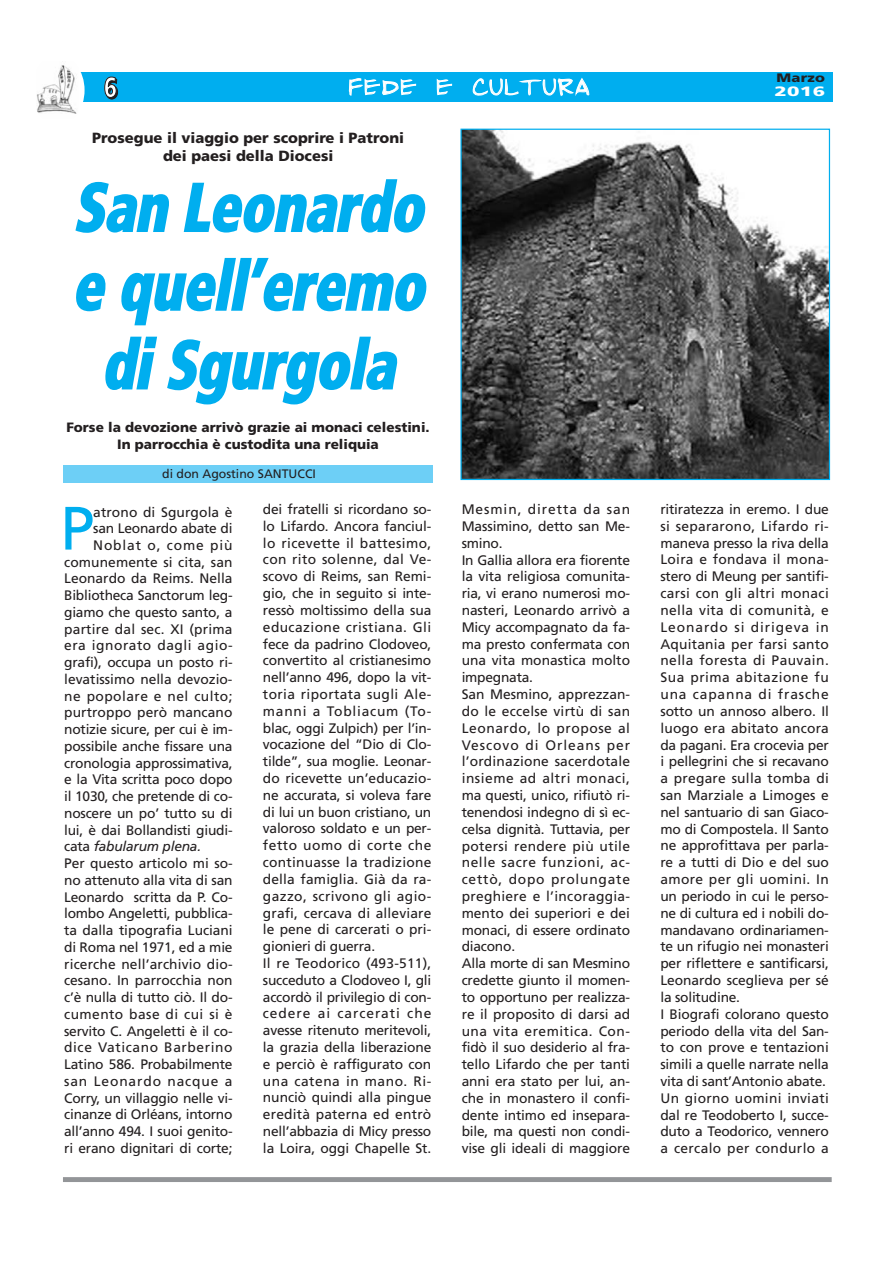
<style>
.page{position:relative;width:893px;height:1263px;background:#fff}
.page>*{position:absolute;margin:0;border:0;box-sizing:border-box;transform-origin:0 0}
.t1{font:italic 900 condensed 67.65px/78.8px "Frutiger";color:#00aeef;text-align:center;scale:.85 1}
.t2{font:61.2px "Frutiger";color:#00aeef}
.t3{font:900 28.35px "Frutiger";color:#fff;scale:.77 1}
.t4{font:22.2px "Penmanmale Plain";letter-spacing:.085em;color:#fff}
.t5{font:900 14.7px/17.7px "Frutiger";color:#231f20;text-align:center}
.t6{font:13.8px/16.8px "Frutiger";letter-spacing:-.01em;color:#231f20}
.t7{font:13.8px "Frutiger";letter-spacing:.01em;color:#231f20}
.t8{font:13.8px "Frutiger";letter-spacing:.035em;color:#231f20}
.t9{font:13.8px "Frutiger";letter-spacing:.015em;color:#231f20}
.t10{font:13.8px "Frutiger";letter-spacing:.045em;color:#231f20}
.t11{font:italic 13.8px "Frutiger";letter-spacing:-.015em;color:#231f20}
.t12{font:13.8px "Frutiger";letter-spacing:.03em;color:#231f20}
.t13{font:13.8px "Frutiger";letter-spacing:.065em;color:#231f20}
.t14{font:13.8px "Frutiger";letter-spacing:.06em;color:#231f20}
.t15{font:900 13.5px/16.2px "Frutiger";color:#231f20;text-align:center}
.t16{font:900 13.5px "Frutiger";color:#fff;scale:1.5 1}
.t17{font:12.3px "Frutiger";color:#231f20}
.t18{font:900 12.3px "Frutiger";letter-spacing:.015em;color:#231f20;scale:1.2 1}
.s1{font-style:normal}
</style>
<div class="page">
<div style="left:63px;top:466px;width:370px;height:17px;background:#6dcff6"></div>
<div style="left:66px;top:72px;width:767px;height:29px;background:#00aeef"></div>
<div style="left:32px;top:55px;width:53px;height:70px;background:#fff;border-radius:50%"></div>
<img style="left:37px;top:65px;width:40px;height:49px">
<div style="left:63px;top:1177px;width:769px;height:5px;background:#939598"></div>
<img style="left:462px;top:131px;width:366px;height:347px">
<div style="left:460px;top:129px;width:370px;height:351px;border:1px solid #00aeef"></div>
<p class="t18" style="left:777px;top:73px;width:42px">Marzo</p>
<h3 class="t3" style="left:104px;top:76px;width:19px">6</h3>
<h3 class="t4" style="left:349px;top:75px;width:242px">FEDE E CULTURA</h3>
<p class="t16" style="left:774px;top:85px;width:35px">2016</p>
<p class="t5" style="left:92px;top:130px;width:313px">Prosegue il viaggio per scoprire i Patroni dei paesi della Diocesi</p>
<h1 class="t1" style="left:72px;top:174px;width:430px">San Leonardo e quell’eremo diSgurgola</h1>
<p class="t15" style="left:66px;top:421px;width:365px">Forse la devozione arrivò grazie ai monaci celestini.<br>In parrocchia è custodita una reliquia</p>
<p class="t17" style="left:162px;top:468px;width:155px">di don Agostino SANTUCCI</p>
<h2 class="t2" style="left:60px;top:504px;width:35px">P</h2>
<p class="t7" style="left:93px;top:506px;width:141px">atrono di Sgurgola è</p>
<p class="t6" style="left:93px;top:521px;width:141px">san Leonardo abate di</p>
<p class="t14" style="left:93px;top:540px;width:141px">Noblat o, come più</p>
<p class="t6" style="left:64px;top:555px;width:170px">comunemente si cita, san</p>
<p class="t6" style="left:64px;top:571px;width:170px">Leonardo da Reims. Nella</p>
<p class="t6" style="left:64px;top:588px;width:170px">Bibliotheca Sanctorum leg-</p>
<p class="t6" style="left:64px;top:605px;width:170px">giamo che questo santo, a</p>
<p class="t9" style="left:64px;top:623px;width:170px">partire dal sec. XI (prima</p>
<p class="t8" style="left:64px;top:640px;width:170px">era ignorato dagli agio-</p>
<p class="t6" style="left:64px;top:655px;width:170px">grafi), occupa un posto ri-</p>
<p class="t6" style="left:64px;top:672px;width:170px">levatissimo nella devozio-</p>
<p class="t8" style="left:64px;top:690px;width:170px">ne popolare e nel culto;</p>
<p class="t7" style="left:64px;top:707px;width:170px">purtroppo però mancano</p>
<p class="t6" style="left:64px;top:722px;width:170px">notizie sicure, per cui è im-</p>
<p class="t6" style="left:64px;top:739px;width:170px">possibile anche fissare una</p>
<p class="t6" style="left:64px;top:755px;width:170px">cronologia approssimativa,</p>
<p class="t6" style="left:64px;top:772px;width:170px">e la Vita scritta poco dopo</p>
<p class="t6" style="left:64px;top:789px;width:170px">il 1030, che pretende di co-</p>
<p class="t6" style="left:64px;top:806px;width:170px">noscere un po’ tutto su di</p>
<p class="t6" style="left:64px;top:822px;width:170px">lui, è dai Bollandisti giudi-</p>
<p class="t11" style="left:64px;top:841px;width:139px"><span class="s1">cata</span> fabularum plena.</p>
<p class="t6" style="left:64px;top:856px;width:170px">Per questo articolo mi so-</p>
<p class="t6" style="left:64px;top:873px;width:170px">no attenuto alla vita di san</p>
<p class="t6" style="left:64px;top:889px;width:170px">Leonardo scritta da P. Co-</p>
<p class="t6" style="left:64px;top:906px;width:170px">lombo Angeletti, pubblica-</p>
<p class="t6" style="left:64px;top:923px;width:170px">ta dalla tipografia Luciani</p>
<p class="t6" style="left:64px;top:940px;width:170px">di Roma nel 1971, ed a mie</p>
<p class="t7" style="left:64px;top:958px;width:170px">ricerche nell’archivio dio-</p>
<p class="t6" style="left:64px;top:973px;width:170px">cesano. In parrocchia non</p>
<p class="t6" style="left:64px;top:990px;width:170px">c’è nulla di tutto ciò. Il do-</p>
<p class="t12" style="left:64px;top:1008px;width:170px">cumento base di cui si è</p>
<p class="t6" style="left:64px;top:1023px;width:170px">servito C. Angeletti è il co-</p>
<p class="t10" style="left:64px;top:1042px;width:170px">dice Vaticano Barberino</p>
<p class="t6" style="left:64px;top:1057px;width:170px">Latino 586. Probabilmente</p>
<p class="t13" style="left:64px;top:1075px;width:170px">san Leonardo nacque a</p>
<p class="t6" style="left:64px;top:1090px;width:170px">Corry, un villaggio nelle vi-</p>
<p class="t6" style="left:64px;top:1107px;width:170px">cinanze di Orléans, intorno</p>
<p class="t6" style="left:64px;top:1124px;width:170px">all’anno 494. I suoi genito-</p>
<p class="t6" style="left:64px;top:1141px;width:170px">ri erano dignitari di corte;</p>
<p class="t6" style="left:263px;top:502px;width:170px">dei fratelli si ricordano so&shy;lo Lifardo. Ancora fanciul&shy;lo ricevette il battesimo, con rito solenne, dal Ve&shy;scovo di Reims, san Remi&shy;gio, che in seguito si inte&shy;ressò moltissimo della sua educazione cristiana. Gli fece da padrino Clodoveo, convertito al cristianesimo nell’anno 496, dopo la vit&shy;toria riportata sugli Ale&shy;manni a Tobliacum (To&shy;blac, oggi Zulpich) per l’in&shy;vocazione del “Dio di Clo&shy;tilde”, sua moglie. Leonar&shy;do ricevette un’educazio&shy;ne accurata, si voleva fare di lui un buon cristiano, un valoroso soldato e un per&shy;fetto uomo di corte che continuasse la tradizione della famiglia. Già da ra&shy;gazzo, scrivono gli agio&shy;grafi, cercava di alleviare le pene di carcerati o pri&shy;gionieri di guerra.<br>Il re Teodorico (493-511), succeduto a Clodoveo I, gli accordò il privilegio di con&shy;cedere ai carcerati che avesse ritenuto meritevoli, la grazia della liberazione e perciò è raffigurato con una catena in mano. Ri&shy;nunciò quindi alla pingue eredità paterna ed entrò nell’abbazia di Micy presso la Loira, oggi Chapelle St.</p>
<p class="t6" style="left:462px;top:502px;width:170px">Mesmin, diretta da san<br>Massimino, detto san Me&shy;smino.<br>In Gallia allora era fiorente la vita religiosa comunita&shy;ria, vi erano numerosi mo&shy;nasteri, Leonardo arrivò a<br>Micy accompagnato da fa&shy;ma presto confermata con una vita monastica molto impegnata.<br>San Mesmino, apprezzan&shy;do le eccelse virtù di san<br>Leonardo, lo propose al<br>Vescovo di Orleans per l’ordinazione sacerdotale insieme ad altri monaci, ma questi, unico, rifiutò ri&shy;tenendosi indegno di sì ec&shy;celsa dignità. Tuttavia, per potersi rendere più utile nelle sacre funzioni, ac&shy;cettò, dopo prolungate preghiere e l’incoraggia&shy;mento dei superiori e dei monaci, di essere ordinato diacono.<br>Alla morte di san Mesmino credette giunto il momen&shy;to opportuno per realizza&shy;re il proposito di darsi ad una vita eremitica. Con&shy;fidò il suo desiderio al fra&shy;tello Lifardo che per tanti anni era stato per lui, an&shy;che in monastero il confi&shy;dente intimo ed insepara&shy;bile, ma questi non condi&shy;vise gli ideali di maggiore</p>
<p class="t6" style="left:660px;top:502px;width:170px">ritiratezza in eremo. I due si separarono, Lifardo ri&shy;maneva presso la riva della<br>Loira e fondava il mona&shy;stero di Meung per santifi&shy;carsi con gli altri monaci nella vita di comunità, e<br>Leonardo si dirigeva in<br>Aquitania per farsi santo nella foresta di Pauvain.<br>Sua prima abitazione fu una capanna di frasche sotto un annoso albero. Il luogo era abitato ancora da pagani. Era crocevia per i pellegrini che si recavano a pregare sulla tomba di san Marziale a Limoges e nel santuario di san Giaco&shy;mo di Compostela. Il Santo ne approfittava per parla&shy;re a tutti di Dio e del suo amore per gli uomini. In un periodo in cui le perso&shy;ne di cultura ed i nobili do&shy;mandavano ordinariamen&shy;te un rifugio nei monasteri per riflettere e santificarsi,<br>Leonardo sceglieva per sé la solitudine.<br>I Biografi colorano questo periodo della vita del San&shy;to con prove e tentazioni simili a quelle narrate nella vita di sant’Antonio abate.<br>Un giorno uomini inviati dal re Teodoberto I, succe&shy;duto a Teodorico, vennero a cercalo per condurlo a</p>
</div>
